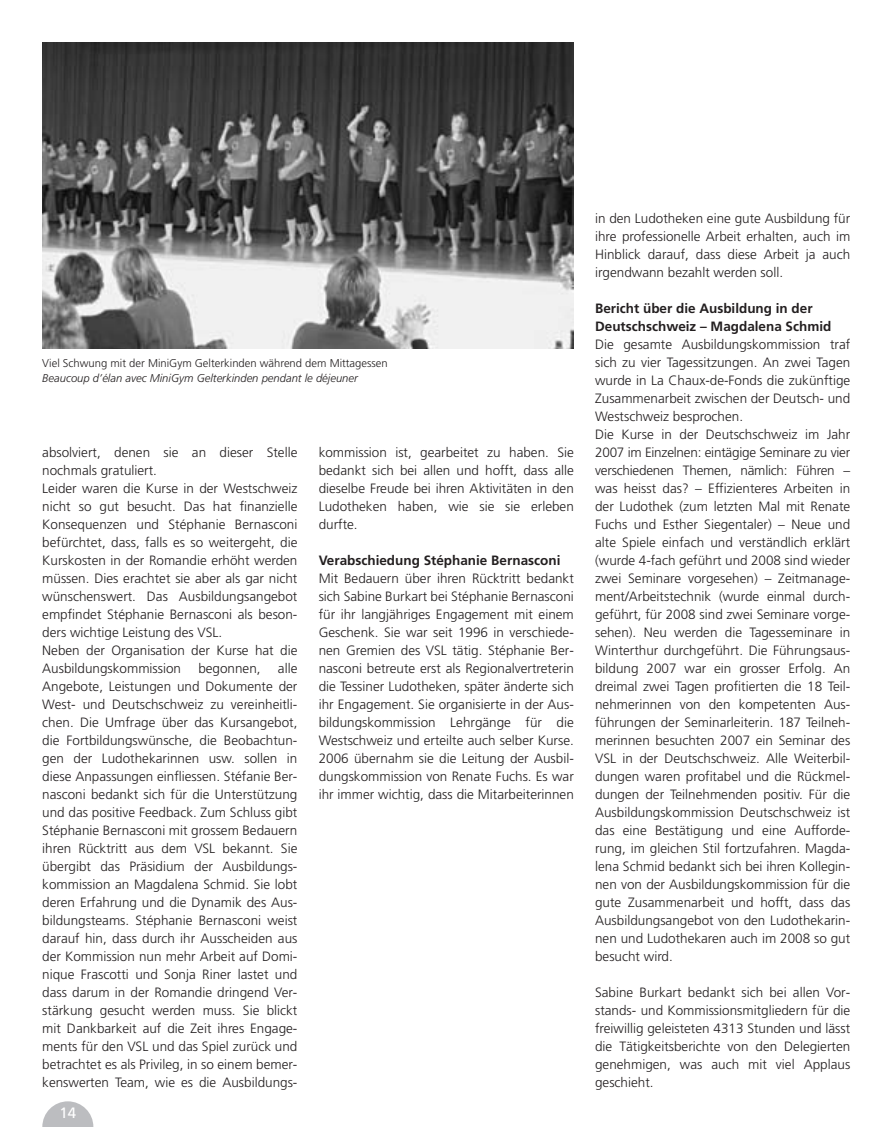
<style>
.page{position:relative;width:893px;height:1127px;background:#fff}
.page>*{position:absolute;margin:0;border:0;box-sizing:border-box;transform-origin:0 0}
.t1{font:15px "Frutiger";color:#fff}
.t2{font:300 13.5px/18px "Frutiger";color:#231f20;text-align:justify}
.t3{font:700 13.5px/18px "Frutiger";color:#231f20}
.t4{font:300 11.25px "Frutiger";color:#231f20}
.t5{font:italic 300 11.25px "Frutiger";color:#231f20}
</style>
<div class="page">
<svg style="left:42px;top:1101px;width:51px;height:26px"></svg>
<img style="left:42px;top:43px;width:532px;height:306px">
<p class="t4" style="left:42px;top:358px;width:347px">Viel Schwung mit der MiniGym Gelterkinden während dem Mittagessen</p>
<p class="t5" style="left:42px;top:373px;width:317px">Beaucoup d’élan avec MiniGym Gelterkinden pendant le déjeuner</p>
<p class="t2" style="left:42px;top:444px;width:257px;text-align:left">absolviert, denen sie an dieser Stelle nochmals gratuliert.<br>Leider waren die Kurse in der Westschweiz nicht so gut besucht. Das hat finanzielle Konsequenzen und Stéphanie Bernasconi befürchtet, dass, falls es so weitergeht, die Kurskosten in der Romandie erhöht werden müssen. Dies erachtet sie aber als gar nicht wünschenswert. Das Ausbildungsangebot empfindet Stéphanie Bernasconi als beson&shy;ders wichtige Leistung des VSL.<br>Neben der Organisation der Kurse hat die Ausbildungskommission</p>
<p class="t2" style="left:42px;top:660px;width:257px;text-indent:236px">alle Angebote, Leistungen und Dokumente der West- und Deutschschweiz zu vereinheitli&shy;chen. Die Umfrage über das Kursangebot, die Fortbildungswünsche, die Beobachtun&shy;gen der Ludothekarinnen usw. sollen in diese Anpassungen einfliessen. Stéfanie Ber&shy;nasconi bedankt sich für die Unterstützung und das positive Feedback. Zum Schluss gibt Stéphanie Bernasconi mit grossem Bedauern ihren Rücktritt aus dem VSL bekannt. Sie übergibt das Präsidium der Ausbildungs&shy;kommission an Magdalena Schmid. Sie lobt deren Erfahrung und die Dynamik des Aus&shy;bildungsteams. Stéphanie Bernasconi weist darauf hin, dass durch ihr Ausscheiden aus der Kommission nun mehr Arbeit auf Domi&shy;nique Frascotti und Sonja Riner lastet und dass darum in der Romandie dringend Ver&shy;stärkung gesucht werden muss. Sie blickt mit Dankbarkeit auf die Zeit ihres Engage&shy;ments für den VSL und das Spiel zurück und betrachtet es als Privileg, in so einem bemer&shy;kenswerten Team, wie es die Ausbildungs-</p>
<p class="t2" style="left:198px;top:660px;width:64px">begonnen,</p>
<p class="t1" style="left:59px;top:1106px;width:18px">14</p>
<p class="t2" style="left:319px;top:444px;width:257px">kommission ist, gearbeitet zu haben. Sie bedankt sich bei allen und hofft, dass alle dieselbe Freude bei ihren Aktivitäten in den Ludotheken haben, wie sie sie erleben durfte.</p>
<p class="t3" style="left:319px;top:552px;width:243px">Verabschiedung Stéphanie Bernasconi</p>
<p class="t2" style="left:319px;top:570px;width:257px">Mit Bedauern über ihren Rücktritt bedankt sich Sabine Burkart bei Stéphanie Bernasconi für ihr langjähriges Engagement mit einem Geschenk. Sie war seit 1996 in verschiede&shy;nen Gremien des VSL tätig. Stéphanie Ber&shy;nasconi betreute erst als Regionalvertreterin die Tessiner Ludotheken, später änderte sich ihr Engagement. Sie organisierte in der Aus&shy;bildungskommission Lehrgänge für die Westschweiz und erteilte auch selber Kurse.<br>2006 übernahm sie die Leitung der Ausbil&shy;dungskommission von Renate Fuchs. Es war ihr immer wichtig, dass die Mitarbeiterinnen</p>
<p class="t2" style="left:595px;top:210px;width:257px">in den Ludotheken eine gute Ausbildung für ihre professionelle Arbeit erhalten, auch im Hinblick darauf, dass diese Arbeit ja auch irgendwann bezahlt werden soll.</p>
<p class="t3" style="left:595px;top:300px;width:238px">Bericht über die Ausbildung in der<br>Deutschschweiz – Magdalena Schmid</p>
<p class="t2" style="left:595px;top:336px;width:257px;text-align:left">Die gesamte Ausbildungskommission traf sich zu vier Tagessitzungen. An zwei Tagen wurde in La Chaux-de-Fonds die zukünftige Zusammenarbeit zwischen der Deutsch- und Westschweiz besprochen.<br>Die Kurse in der Deutschschweiz im Jahr 2007 im Einzelnen: eintägige Seminare zu vier verschiedenen Themen, nämlich: Führen – was heisst das? – Effizienteres Arbeiten in der Ludothek (zum letzten Mal mit Renate Fuchs und Esther Siegentaler) – Neue und alte Spiele einfach und verständlich erklärt (wurde 4-fach geführt und 2008 sind wieder zwei Seminare vorgesehen) – Zeitmanage&shy;ment/Arbeitstechnik (wurde einmal durch&shy;geführt, für 2008 sind zwei Seminare vorge&shy;sehen). Neu werden die Tagesseminare in Winterthur durchgeführt. Die Führungsaus&shy;bildung 2007 war ein grosser Erfolg. An dreimal zwei Tagen profitierten die 18 Teil&shy;nehmerinnen von den kompetenten Aus&shy;führungen der Seminarleiterin. 187 Teilneh&shy;merinnen besuchten 2007 ein Seminar des VSL in der Deutschschweiz. Alle Weiterbil&shy;dungen waren profitabel und die Rückmel&shy;dungen der Teilnehmenden positiv. Für die Ausbildungskommission Deutschschweiz ist das eine Bestätigung und eine Aufforde&shy;rung, im gleichen Stil fortzufahren. Magda&shy;lena Schmid bedankt sich bei ihren Kollegin&shy;nen von der Ausbildungskommission für die gute Zusammenarbeit und hofft, dass das Ausbildungsangebot von den Ludothekarin&shy;nen und Ludothekaren auch im 2008 so gut besucht wird.</p>
<p class="t2" style="left:595px;top:984px;width:257px">Sabine Burkart bedankt sich bei allen Vor&shy;stands- und Kommissionsmitgliedern für die freiwillig geleisteten 4313 Stunden und lässt die Tätigkeitsberichte von den Delegierten genehmigen, was auch mit viel Applaus geschieht.</p>
</div>
